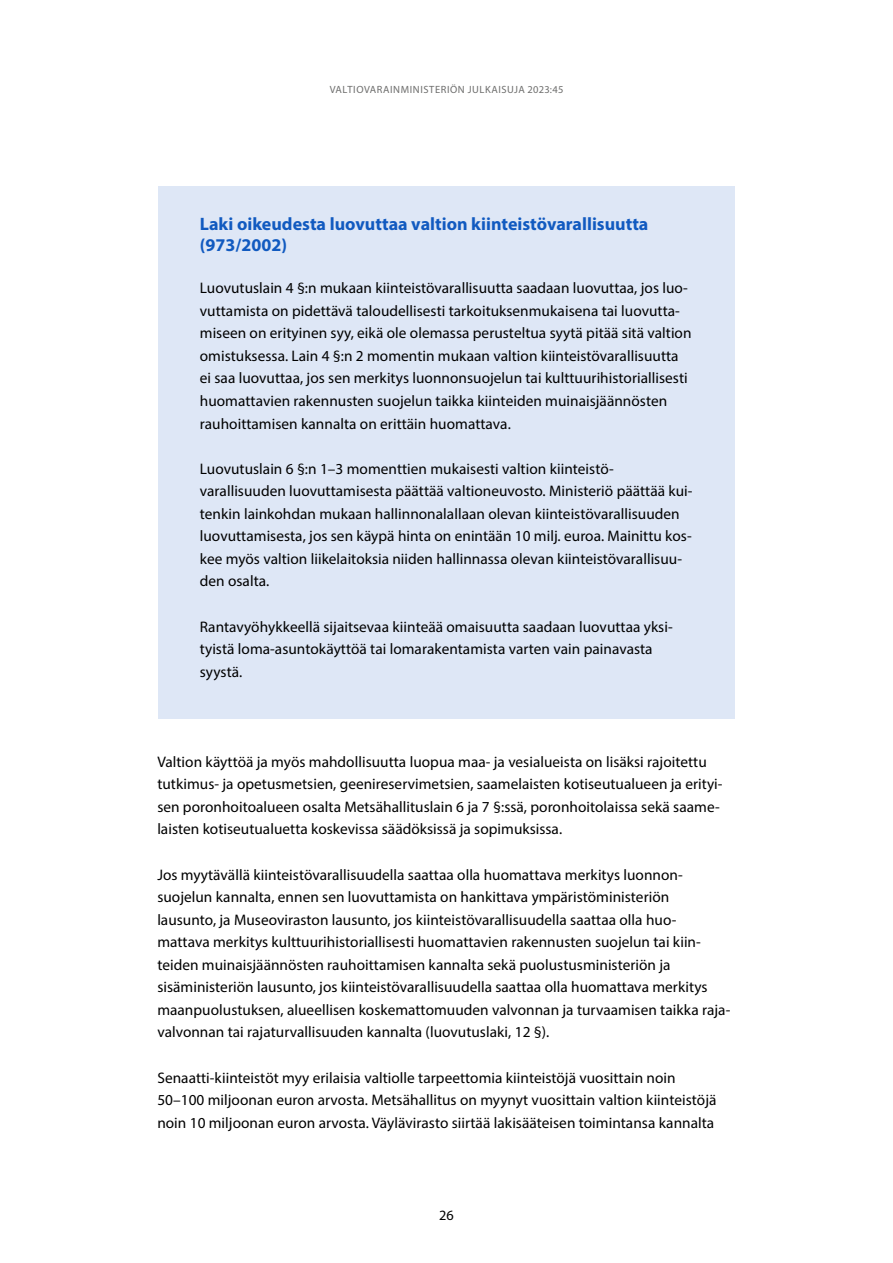
<style>
.page{position:relative;width:893px;height:1263px;background:#fff}
.page>*{position:absolute;margin:0;border:0;box-sizing:border-box;transform-origin:0 0}
.laatikko-otsikko{font:700 18px/21px "Myriad Pro";color:#115ac0}
.Laatikkoteksti{font:15.3px/22.5px "Myriad Pro";letter-spacing:.005em;color:#000}
._01_Leipä{font:15.3px/22.5px "Myriad Pro";letter-spacing:.005em;color:#000}
._01_Leipä_pitkän_ots{font:15.3px/22.5px "Myriad Pro";letter-spacing:.005em;color:#000}
.t1{font:14.25px "Myriad Pro";color:#000}
.t2{font:10.5px "Myriad Pro";letter-spacing:.02em;color:#6e6e6d}
</style>
<div class="page">
<div style="left:158px;top:186px;width:577px;height:91px;background:#dee7f6"></div>
<div style="left:158px;top:260px;width:577px;height:211px;background:#dee7f6"></div>
<div style="left:158px;top:441px;width:577px;height:187px;background:#dee7f6"></div>
<div style="left:158px;top:599px;width:577px;height:120px;background:#dee7f6"></div>
<p class="t2" style="left:330px;top:83px;width:13px">Valtiovarainministeri</p>
<p class="t2" style="left:450px;top:83px;width:25px">ön julkaisuja</p>
<p class="t2" style="left:528px;top:83px;width:37px">2023:45</p>
<p class="laatikko-otsikko" style="left:200px;top:213px;width:450px">Laki oikeudesta luovuttaa valtion kiinteistövarallisuutta (973/2002)</p>
<p class="Laatikkoteksti" style="left:200px;top:277px;width:493px">Luovutuslain 4 §:n mukaan kiinteistövarallisuutta saadaan luovuttaa, jos luo&shy;vuttamista on pidettävä taloudellisesti tarkoituksenmukaisena tai luovutta&shy;miseen on erityinen syy, eikä ole olemassa perusteltua syytä pitää sitä valtion omistuksessa. Lain 4 §:n 2 momentin mukaan valtion kiinteistövarallisuutta ei saa luovuttaa, jos sen merkitys luonnonsuojelun tai kulttuurihistoriallisesti huomattavien rakennusten suojelun taikka kiinteiden muinaisjäännösten rauhoittamisen kannalta on erittäin huomattava.</p>
<p class="Laatikkoteksti" style="left:200px;top:457px;width:494px">Luovutuslain 6 §:n 1–3 momenttien mukaisesti valtion kiinteistö&shy;varallisuuden luovuttamisesta päättää valtioneuvosto. Ministeriö päättää kui&shy;tenkin lainkohdan mukaan hallinnonalallaan olevan kiinteistövarallisuuden luovuttamisesta, jos sen käypä hinta on enintään 10 milj. euroa. Mainittu kos&shy;kee myös valtion liikelaitoksia niiden hallinnassa olevan kiinteistövarallisuu&shy;den osalta.</p>
<p class="Laatikkoteksti" style="left:200px;top:615px;width:474px">Rantavyöhykkeellä sijaitsevaa kiinteää omaisuutta saadaan luovuttaa yksi&shy;tyistä loma-asuntokäyttöä tai lomarakentamista varten vain painavasta syystä.</p>
<p class="_01_Leipä_pitkän_ots" style="left:157px;top:750px;width:567px">Valtion käyttöä ja myös mahdollisuutta luopua maa- ja vesialueista on lisäksi rajoitettu tutkimus- ja opetusmetsien, geenireservimetsien, saamelaisten kotiseutualueen ja erityi&shy;sen poronhoitoalueen osalta Metsähallituslain 6 ja 7 §:ssä, poronhoitolaissa sekä saame&shy;laisten kotiseutualuetta koskevissa säädöksissä ja sopimuksissa.</p>
<p class="_01_Leipä" style="left:157px;top:863px;width:574px">Jos myytävällä kiinteistövarallisuudella saattaa olla huomattava merkitys luonnon&shy;suojelun kannalta, ennen sen luovuttamista on hankittava ympäristöministeriön lausunto, ja Museoviraston lausunto, jos kiinteistövarallisuudella saattaa olla huo&shy;mattava merkitys kulttuurihistoriallisesti huomattavien rakennusten suojelun tai kiin&shy;teiden muinaisjäännösten rauhoittamisen kannalta sekä puolustusministeriön ja sisäministeriön lausunto, jos kiinteistövarallisuudella saattaa olla huomattava merkitys maanpuolustuksen, alueellisen koskemattomuuden valvonnan ja turvaamisen taikka raja&shy;valvonnan tai rajaturvallisuuden kannalta (luovutuslaki, 12 §).</p>
<p class="_01_Leipä" style="left:157px;top:1066px;width:561px">Senaatti-kiinteistöt myy erilaisia valtiolle tarpeettomia kiinteistöjä vuosittain noin<br>50–100 miljoonan euron arvosta. Metsähallitus on myynyt vuosittain valtion kiinteistöjä noin 10 miljoonan euron arvosta. Väylävirasto siirtää lakisääteisen toimintansa kannalta</p>
<p class="t1" style="left:439px;top:1206px;width:16px">26</p>
</div>
